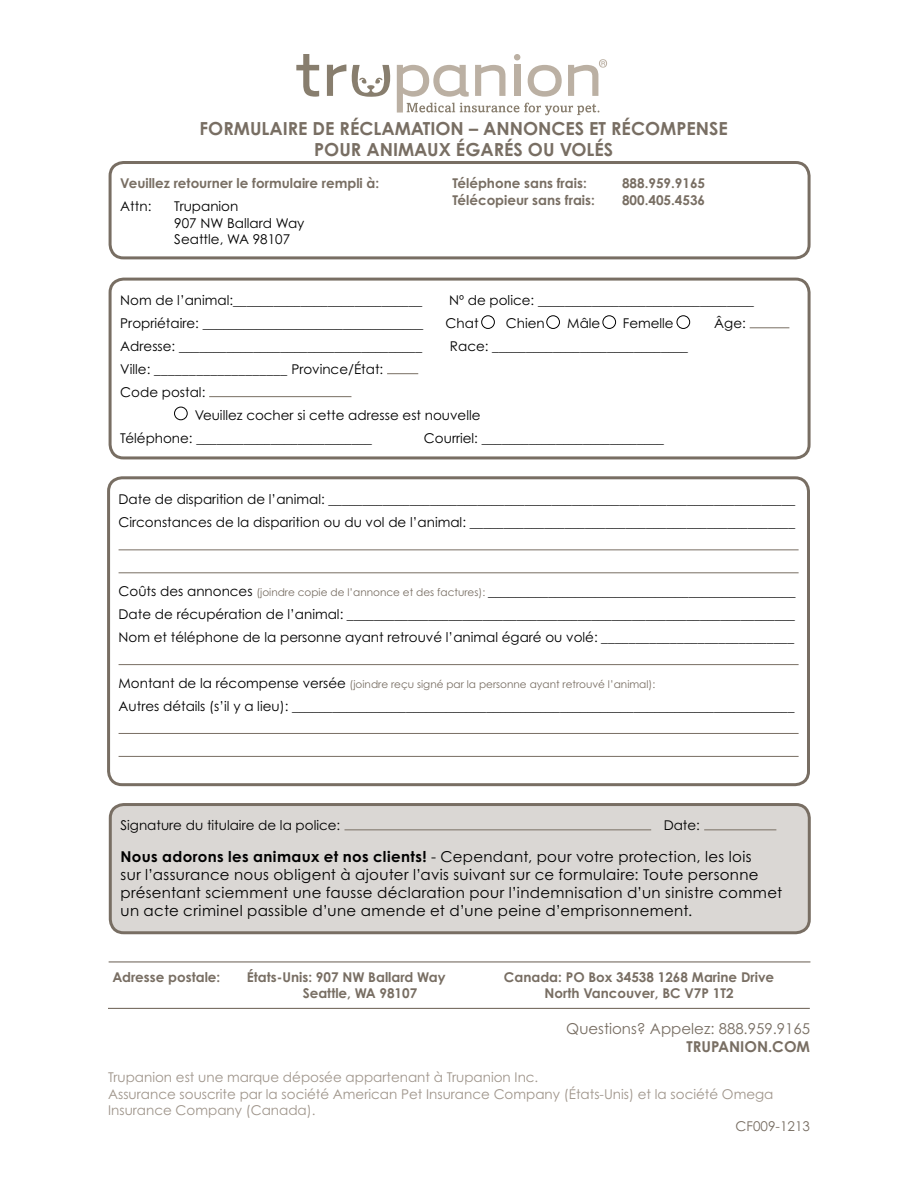
<style>
.page{position:relative;width:918px;height:1188px;background:#fff}
.page>*{position:absolute;margin:0;border:0;box-sizing:border-box;transform-origin:0 0}
.t1{font:700 18px/21px "Century Gothic Pro";color:#786e63;text-align:center}
.t2{font:15px/18px "Century Gothic Pro";letter-spacing:.025em;color:#000}
.t3{font:15px "Century Gothic Pro";color:#786e63}
.t4{font:700 15px "Century Gothic Pro";color:#786e63}
.t5{font:13.5px/23px "Century Gothic Pro";color:#000}
.t6{font:700 13.5px/16.2px "Century Gothic Pro";color:#786e63}
.t7{font:13.5px/16.2px "Century Gothic Pro";color:#9f958b}
.t8{font:13.5px "Century Gothic Pro";color:#786e63}
.t9{font:10.5px "Century Gothic Pro";color:#786e63}
.s1{font-size:10.5px;color:#786e63}
.s2{font-size:13.5px;color:#000}
.s3{font-weight:700}
</style>
<div class="page">
<div style="left:107px;top:476px;width:703px;height:310px;border:3px solid #786e63;border-radius:14px"></div>
<hr style="left:119px;top:549px;width:680px;height:1px;background:#786e63">
<hr style="left:119px;top:572px;width:680px;height:1px;background:#786e63">
<hr style="left:119px;top:664px;width:680px;height:1px;background:#786e63">
<hr style="left:119px;top:733px;width:680px;height:1px;background:#786e63">
<hr style="left:119px;top:756px;width:680px;height:1px;background:#786e63">
<svg style="left:296px;top:54px;width:23px;height:43px"></svg>
<svg style="left:327px;top:54px;width:280px;height:61px"></svg>
<hr style="left:109px;top:961px;width:701px;height:2px;background:#786e63">
<hr style="left:108px;top:1008px;width:702px;height:1px;background:#786e63">
<div style="left:109px;top:161px;width:702px;height:98px;border:3px solid #786e63;border-radius:14px"></div>
<div style="left:109px;top:278px;width:702px;height:181px;border:3px solid #786e63;border-radius:14px"></div>
<hr style="left:750px;top:327px;width:39px;height:1px;background:#786e63">
<hr style="left:387px;top:373px;width:31px;height:1px;background:#786e63">
<hr style="left:209px;top:396px;width:142px;height:1px;background:#786e63">
<div style="left:174px;top:407px;width:13px;height:13px;border:1px solid #000;border-radius:50%"></div>
<div style="left:481px;top:316px;width:14px;height:13px;border:1px solid #000;border-radius:50%"></div>
<div style="left:547px;top:316px;width:13px;height:13px;border:1px solid #000;border-radius:50%"></div>
<div style="left:603px;top:316px;width:13px;height:13px;border:1px solid #000;border-radius:50%"></div>
<div style="left:677px;top:316px;width:13px;height:13px;border:1px solid #000;border-radius:50%"></div>
<div style="left:110px;top:805px;width:699px;height:128px;background:#dad7d4;border-radius:14px"></div>
<div style="left:109px;top:803px;width:702px;height:131px;border:3px solid #786e63;border-radius:14px"></div>
<hr style="left:344px;top:829px;width:307px;height:1px;background:#786e63">
<hr style="left:704px;top:829px;width:72px;height:1px;background:#786e63">
<h1 class="t1" style="left:200px;top:117px;width:530px">FORMULAIRE DE RÉCLAMATION – ANNONCES ET RÉCOMPENSE<br>POUR ANIMAUX ÉGARÉS OU VOLÉS</h1>
<p class="t6" style="left:120px;top:175px;width:261px">Veuillez retourner le formulaire rempli à:</p>
<p class="t5" style="left:120px;top:195px;width:33px">Attn:</p>
<p class="t5" style="left:174px;top:198px;width:132px;line-height:16.2px">Trupanion<br>907 NW Ballard Way<br>Seattle, WA 98107</p>
<p class="t6" style="left:453px;top:175px;width:136px">Téléphone sans frais:</p>
<p class="t6" style="left:622px;top:175px;width:85px">888.959.9165</p>
<p class="t6" style="left:453px;top:191px;width:144px">Télécopieur sans frais:</p>
<p class="t6" style="left:622px;top:191px;width:85px">800.405.4536</p>
<p class="t5" style="left:120px;top:289px;width:303px">Nom de l’animal:____________________________</p>
<p class="t5" style="left:449px;top:289px;width:306px">Nº de police: ________________________________</p>
<p class="t5" style="left:120px;top:312px;width:304px">Propriétaire: _________________________________</p>
<p class="t5" style="left:446px;top:312px;width:35px">Chat</p>
<p class="t5" style="left:506px;top:312px;width:40px">Chien</p>
<p class="t5" style="left:567px;top:312px;width:35px">Mâle</p>
<p class="t5" style="left:623px;top:312px;width:52px">Femelle</p>
<p class="t5" style="left:714px;top:312px;width:33px">Âge:</p>
<p class="t5" style="left:120px;top:335px;width:303px">Adresse: ____________________________________</p>
<p class="t5" style="left:450px;top:335px;width:240px">Race: _____________________________</p>
<p class="t5" style="left:120px;top:358px;width:265px">Ville: ___________________ Province/État:</p>
<p class="t5" style="left:120px;top:381px;width:87px">Code postal:</p>
<p class="t5" style="left:195px;top:403px;width:287px">Veuillez cocher si cette adresse est nouvelle</p>
<p class="t5" style="left:120px;top:426px;width:253px">Téléphone: __________________________</p>
<p class="t5" style="left:424px;top:426px;width:242px">Courriel: ___________________________</p>
<p class="t5" style="left:119px;top:488px;width:678px">Date de disparition de l’animal: _____________________________________________________________________<br>Circonstances de la disparition ou du vol de l’animal: ________________________________________________</p>
<p class="t5" style="left:119px;top:580px;width:679px;text-align:justify">Coûts des annonces <span class="s1">(joindre copie de l’annonce et des factures):</span> ______________________________________________ Date de récupération de l’animal: __________________________________________________________________ Nom et téléphone de la personne ayant retrouvé l’animal égaré ou volé: ____________________________</p>
<p class="t9" style="left:119px;top:678px;width:538px"><span class="s2">Montant de la récompense versée</span> (joindre reçu signé par la personne ayant retrouvé l’animal):</p>
<p class="t5" style="left:119px;top:694px;width:677px">Autres détails (s’il y a lieu): ___________________________________________________________________________</p>
<p class="t5" style="left:121px;top:814px;width:221px">Signature du titulaire de la police:</p>
<p class="t5" style="left:664px;top:814px;width:38px">Date:</p>
<p class="t2" style="left:121px;top:847px;width:663px"><span class="s3">Nous adorons les animaux et nos clients!</span> - Cependant, pour votre protection, les lois<br>sur l’assurance nous obligent à ajouter l’avis suivant sur ce formulaire: Toute personne présentant sciemment une fausse déclaration pour l’indemnisation d’un sinistre commet un acte criminel passible d’une amende et d’une peine d’emprisonnement.</p>
<p class="t6" style="left:113px;top:969px;width:109px">Adresse postale:</p>
<p class="t6" style="left:303px;top:969px;width:144px;text-indent:-56px">États-Unis: 907 NW Ballard Way<br>Seattle, WA 98107</p>
<p class="t6" style="left:504px;top:969px;width:272px;text-align:center">Canada: PO Box 34538 1268 Marine Drive<br>North Vancouver, BC V7P 1T2</p>
<p class="t3" style="left:566px;top:1020px;width:245px">Questions? Appelez: 888.959.9165</p>
<p class="t4" style="left:687px;top:1037px;width:125px">TRUPANION.COM</p>
<p class="t7" style="left:108px;top:1069px;width:667px">Trupanion est une marque déposée appartenant à Trupanion Inc.<br>Assurance souscrite par la société American Pet Insurance Company (États-Unis) et la société Omega<br>Insurance Company (Canada).</p>
<p class="t8" style="left:736px;top:1118px;width:76px">CF009-1213</p>
</div>
